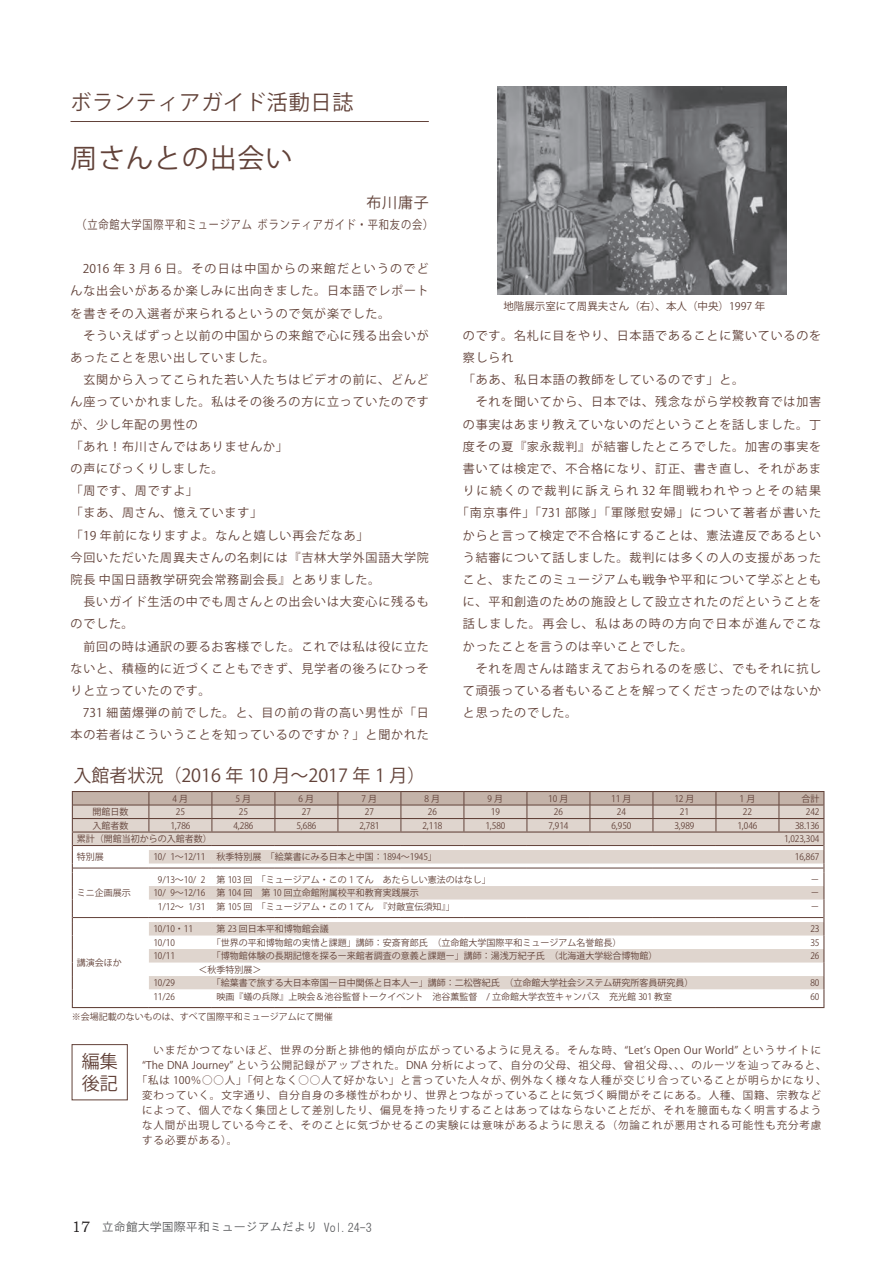
<style>
.page{position:relative;width:893px;height:1263px;background:#fff}
.page>*{position:absolute;margin:0;border:0;box-sizing:border-box;transform-origin:0 0}
.t1{font:27px "Koz Go Pro";letter-spacing:.03em;color:#624239}
.t2{font:21px "Koz Go Pro";letter-spacing:.04em;color:#624239}
.t3{font:18px/22.5px "Koz Go Pro";color:#624239}
.t4{font:15px "Koz Go Pro";color:#624239}
.t5{font:12px/22.2px "Koz Go Pro";letter-spacing:.07em;color:#624239}
.t6{font:12px "Koz Go Pro";letter-spacing:.1em;color:#624239}
.t7{font:12px "HG Gothic M";color:#57585a}
.t8{font:12px "Koz Go Pro";letter-spacing:.135em;color:#624239}
.t9{font:12px "Koz Go Pro";letter-spacing:.115em;color:#624239}
.t10{font:10.5px "Koz Go Pro";letter-spacing:.08em;color:#624239}
.t11{font:10.5px "Koz Go Pro";color:#624239}
.t12{font:9px/13.5px "Koz Go Pro";color:#624239}
.s1{font-family:"Bookman Old Style";font-size:15px;color:#231f20}
</style>
<div class="page">
<div style="left:72px;top:1044px;width:56px;height:56px;border:1px solid #624239"></div>
<hr style="left:71px;top:121px;width:358px;height:1px;background:#624239">
<img style="left:497px;top:87px;width:290px;height:208px">
<hr style="left:72px;top:1007px;width:77px;height:1px;background:#624239">
<hr style="left:149px;top:1007px;width:63px;height:1px;background:#624239">
<hr style="left:212px;top:1007px;width:63px;height:1px;background:#624239">
<hr style="left:275px;top:1007px;width:63px;height:1px;background:#624239">
<hr style="left:338px;top:1007px;width:63px;height:1px;background:#624239">
<hr style="left:401px;top:1007px;width:63px;height:1px;background:#624239">
<hr style="left:464px;top:1007px;width:63px;height:1px;background:#624239">
<hr style="left:527px;top:1007px;width:63px;height:1px;background:#624239">
<hr style="left:590px;top:1007px;width:63px;height:1px;background:#624239">
<hr style="left:653px;top:1007px;width:63px;height:1px;background:#624239">
<hr style="left:716px;top:1007px;width:63px;height:1px;background:#624239">
<svg style="left:72px;top:791px;width:752px;height:216px"></svg>
<hr style="left:779px;top:1007px;width:45px;height:1px;background:#624239">
<h2 class="t2" style="left:71px;top:89px;width:284px">ボランティアガイド活動日誌</h2>
<h1 class="t1" style="left:71px;top:140px;width:223px">周さんとの出会い</h1>
<p class="t4" style="left:366px;top:193px;width:64px">布川庸子</p>
<p class="t5" style="left:75px;top:214px;width:361px">（立命館大学国際平和ミュージアム ボランティアガイド・平和友の会）</p>
<p class="t5" style="left:71px;top:258px;width:360px">　2016 年 3 月 6 日。その日は中国からの来館だというのでどんな出会いがあるか楽しみに出向きました。日本語でレポートを書きその入選者が来られるというので気が楽でした。<br>　そういえばずっと以前の中国からの来館で心に残る出会いがあったことを思い出していました。<br>　玄関から入ってこられた若い人たちはビデオの前に、どんどん座っていかれました。私はその後ろの方に立っていたのですが、少し年配の男性の<br>「あれ！布川さんではありませんか」<br>の声にびっくりしました。<br>「周です、周ですよ」<br>「まあ、周さん、憶えています」<br>「19 年前になりますよ。なんと嬉しい再会だなあ」<br>今回いただいた周異夫さんの名刺には『吉林大学外国語大学院院長 中国日語教学研究会常務副会長』とありました。<br>　長いガイド生活の中でも周さんとの出会いは大変心に残るものでした。<br>　前回の時は通訳の要るお客様でした。これでは私は役に立たないと、積極的に近づくこともできず、見学者の後ろにひっそりと立っていたのです。<br>　731 細菌爆弾の前でした。と、目の前の背の高い男性が「日本の若者はこういうことを知っているのですか？」と聞かれた</p>
<h3 class="t3" style="left:73px;top:765px;width:354px">入館者状況（2016 年 10 月～2017 年 1 月）</h3>
<p class="t11" style="left:503px;top:299px;width:264px">地階展示室にて周異夫さん（右）、本人（中央）1997 年</p>
<p class="t5" style="left:463px;top:325px;width:360px">のです。名札に目をやり、日本語であることに驚いているのを</p>
<p class="t5" style="left:463px;top:347px;width:52px">察しられ</p>
<p class="t5" style="left:463px;top:369px;width:282px">「ああ、私日本語の教師をしているのです」と。</p>
<p class="t5" style="left:463px;top:391px;width:360px">　それを聞いてから、日本では、残念ながら学校教育では加害</p>
<p class="t5" style="left:463px;top:413px;width:360px">の事実はあまり教えていないのだということを話しました。丁</p>
<p class="t5" style="left:463px;top:436px;width:360px">度その夏『家永裁判』が結審したところでした。加害の事実を</p>
<p class="t5" style="left:463px;top:458px;width:360px">書いては検定で、不合格になり、訂正、書き直し、それがあま</p>
<p class="t8" style="left:463px;top:483px;width:360px">りに続くので裁判に訴えられ 32 年間戦われやっとその結果</p>
<p class="t6" style="left:457px;top:505px;width:366px">「南京事件」「731 部隊」「軍隊慰安婦」について著者が書いた</p>
<p class="t5" style="left:463px;top:524px;width:360px">からと言って検定で不合格にすることは、憲法違反であるとい</p>
<p class="t5" style="left:463px;top:547px;width:360px">う結審について話しました。裁判には多くの人の支援があった</p>
<p class="t5" style="left:463px;top:569px;width:360px">こと、またこのミュージアムも戦争や平和について学ぶととも</p>
<p class="t5" style="left:463px;top:591px;width:360px">に、平和創造のための施設として設立されたのだということを</p>
<p class="t9" style="left:463px;top:616px;width:360px">話しました。再会し、私はあの時の方向で日本が進んでこな</p>
<p class="t5" style="left:463px;top:635px;width:231px">かったことを言うのは辛いことでした。</p>
<p class="t5" style="left:463px;top:658px;width:360px">　それを周さんは踏まえておられるのを感じ、でもそれに抗し</p>
<p class="t5" style="left:463px;top:680px;width:360px">て頑張っている者もいることを解ってくださったのではないか</p>
<p class="t5" style="left:463px;top:702px;width:116px">と思ったのでした。</p>
<p class="t12" style="left:173px;top:792px;width:17px">4月</p>
<p class="t12" style="left:236px;top:792px;width:17px">5月</p>
<p class="t12" style="left:299px;top:792px;width:17px">6月</p>
<p class="t12" style="left:362px;top:792px;width:17px">7月</p>
<p class="t12" style="left:425px;top:792px;width:17px">8月</p>
<p class="t12" style="left:488px;top:792px;width:17px">9月</p>
<p class="t12" style="left:548px;top:792px;width:22px">10 月</p>
<p class="t12" style="left:611px;top:792px;width:22px">11 月</p>
<p class="t12" style="left:674px;top:792px;width:22px">12 月</p>
<p class="t12" style="left:740px;top:792px;width:17px">1月</p>
<p class="t12" style="left:801px;top:792px;width:19px">合計</p>
<p class="t12" style="left:93px;top:805px;width:37px">開館日数</p>
<p class="t12" style="left:176px;top:805px;width:10px">25</p>
<p class="t12" style="left:239px;top:805px;width:10px">25</p>
<p class="t12" style="left:302px;top:805px;width:10px">27</p>
<p class="t12" style="left:365px;top:805px;width:10px">27</p>
<p class="t12" style="left:428px;top:805px;width:10px">26</p>
<p class="t12" style="left:491px;top:805px;width:10px">19</p>
<p class="t12" style="left:554px;top:805px;width:10px">26</p>
<p class="t12" style="left:617px;top:805px;width:10px">24</p>
<p class="t12" style="left:680px;top:805px;width:10px">21</p>
<p class="t12" style="left:743px;top:805px;width:10px">22</p>
<p class="t12" style="left:806px;top:805px;width:15px">242</p>
<p class="t12" style="left:93px;top:819px;width:37px">入館者数</p>
<p class="t12" style="left:170px;top:819px;width:21px">1,786</p>
<p class="t12" style="left:233px;top:819px;width:21px">4,286</p>
<p class="t12" style="left:296px;top:819px;width:21px">5,686</p>
<p class="t12" style="left:359px;top:819px;width:21px">2,781</p>
<p class="t12" style="left:422px;top:819px;width:21px">2,118</p>
<p class="t12" style="left:485px;top:819px;width:21px">1,580</p>
<p class="t12" style="left:548px;top:819px;width:21px">7,914</p>
<p class="t12" style="left:611px;top:819px;width:21px">6,950</p>
<p class="t12" style="left:674px;top:819px;width:21px">3,989</p>
<p class="t12" style="left:737px;top:819px;width:21px">1,046</p>
<p class="t12" style="left:795px;top:819px;width:26px">38.136</p>
<p class="t12" style="left:77px;top:832px;width:137px">累計（開館当初からの入館者数）</p>
<p class="t12" style="left:784px;top:832px;width:37px">1,023,304</p>
<p class="t12" style="left:77px;top:850px;width:28px">特別展</p>
<p class="t12" style="left:153px;top:850px;width:285px">10/ 1～12/11 秋季特別展　「絵葉書にみる日本と中国：1894～1945」</p>
<p class="t12" style="left:795px;top:850px;width:26px">16,867</p>
<p class="t12" style="left:77px;top:886px;width:55px">ミニ企画展示</p>
<p class="t12" style="left:158px;top:873px;width:334px">9/13～10/ 2 第 103 回　「ミュージアム・この１てん　あたらしい憲法のはなし」</p>
<p class="t12" style="left:810px;top:873px;width:10px">－</p>
<p class="t12" style="left:153px;top:886px;width:267px">10/ 9～12/16 第 104 回　第 10 回立命館附属校平和教育実践展示</p>
<p class="t12" style="left:810px;top:886px;width:10px">－</p>
<p class="t12" style="left:158px;top:900px;width:298px">1/12～ 1/31 第 105 回　「ミュージアム・この１てん　『対敵宣伝須知』」</p>
<p class="t12" style="left:810px;top:900px;width:10px">－</p>
<p class="t12" style="left:77px;top:956px;width:46px">講演会ほか</p>
<p class="t12" style="left:153px;top:922px;width:41px">10/10・11</p>
<p class="t12" style="left:216px;top:922px;width:114px">第 23 回日本平和博物館会議</p>
<p class="t12" style="left:810px;top:922px;width:10px">23</p>
<p class="t12" style="left:153px;top:936px;width:23px">10/10</p>
<p class="t12" style="left:212px;top:936px;width:411px">「世界の平和博物館の実情と課題」講師：安斎育郎氏　（立命館大学国際平和ミュージアム名誉館長）</p>
<p class="t12" style="left:810px;top:936px;width:10px">35</p>
<p class="t12" style="left:153px;top:949px;width:23px">10/11</p>
<p class="t12" style="left:212px;top:949px;width:447px">「博物館体験の長期記憶を探るー来館者調査の意義と課題ー」講師：湯浅万紀子氏　（北海道大学総合博物館）</p>
<p class="t12" style="left:810px;top:949px;width:10px">26</p>
<p class="t12" style="left:153px;top:963px;width:109px">　　　　　＜秋季特別展＞<br>10/29</p>
<p class="t12" style="left:212px;top:976px;width:483px">「絵葉書で旅する大日本帝国ー日中関係と日本人ー」講師：二松啓紀氏　（立命館大学社会システム研究所客員研究員）</p>
<p class="t12" style="left:810px;top:976px;width:10px">80</p>
<p class="t12" style="left:153px;top:990px;width:23px">11/26</p>
<p class="t12" style="left:216px;top:990px;width:457px">映画『蟻の兵隊』上映会＆池谷監督トークイベント　池谷薫監督　/ 立命館大学衣笠キャンパス　充光館 301 教室</p>
<p class="t12" style="left:810px;top:990px;width:10px">60</p>
<p class="t12" style="left:72px;top:1010px;width:262px">※会場記載のないものは、すべて国際平和ミュージアムにて開催</p>
<h3 class="t3" style="left:82px;top:1050px;width:37px">編集後記</h3>
<p class="t10" style="left:142px;top:1043px;width:681px">　いまだかつてないほど、世界の分断と排他的傾向が広がっているように見える。そんな時、“Let’s Open Our World” というサイトに</p>
<p class="t10" style="left:142px;top:1058px;width:686px">“The DNA Journey” という公開記録がアップされた。DNA 分析によって、自分の父母、祖父母、曾祖父母、、、のルーツを辿ってみると、</p>
<p class="t10" style="left:137px;top:1073px;width:691px">「私は 100％○○人」「何となく○○人て好かない」と言っていた人々が、例外なく様々な人種が交じり合っていることが明らかになり、</p>
<p class="t10" style="left:142px;top:1088px;width:680px">変わっていく。文字通り、自分自身の多様性がわかり、世界とつながっていることに気づく瞬間がそこにある。人種、国籍、宗教など</p>
<p class="t10" style="left:142px;top:1103px;width:680px">によって、個人でなく集団として差別したり、偏見を持ったりすることはあってはならないことだが、それを臆面もなく明言するよう</p>
<p class="t10" style="left:142px;top:1118px;width:680px">な人間が出現している今こそ、そのことに気づかせるこの実験には意味があるように思える（勿論これが悪用される可能性も充分考慮</p>
<p class="t10" style="left:142px;top:1133px;width:97px">する必要がある）。</p>
<p class="t7" style="left:72px;top:1221px;width:301px"><span class="s1">17</span> 立命館大学国際平和ミュージアムだより Vol.24-3</p>
</div>
